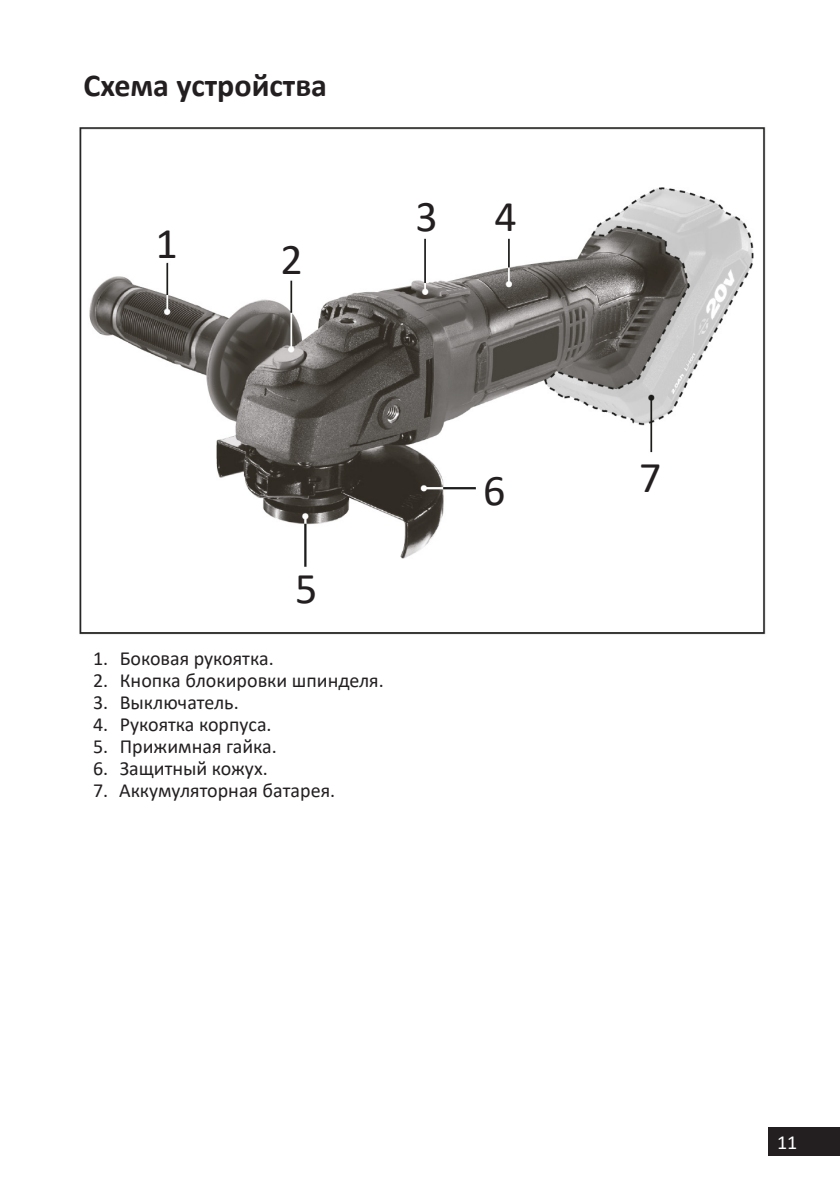
<style>
.page{position:relative;width:840px;height:1191px;background:#fff}
.page>*{position:absolute;margin:0;border:0;box-sizing:border-box;transform-origin:0 0}
.цифры_на_схемах{font:44px "Calibri";color:#231f20}
.Заголовок_16{font:700 32px "Calibri";color:#231f20}
.t1{font:20px "Calibri";color:#231f20}
.t2{font:20px "Calibri";color:#fff}
</style>
<div class="page">
<div style="left:767px;top:1126px;width:72px;height:29px;background:#231f20"></div>
<img style="left:79px;top:127px;width:687px;height:508px">
<p class="Заголовок_16" style="left:83px;top:63px;width:245px">Схема устройства</p>
<p class="цифры_на_схемах" style="left:155px;top:213px;width:24px">1</p>
<p class="цифры_на_схемах" style="left:280px;top:229px;width:24px">2</p>
<p class="цифры_на_схемах" style="left:415px;top:186px;width:24px">3</p>
<p class="цифры_на_схемах" style="left:494px;top:186px;width:24px">4</p>
<p class="цифры_на_схемах" style="left:295px;top:558px;width:24px">5</p>
<p class="t1" style="left:93px;top:644px;width:182px">1. Боковая рукоятка.</p>
<p class="t1" style="left:93px;top:666px;width:292px">2. Кнопка блокировки шпинделя.</p>
<p class="t1" style="left:93px;top:688px;width:147px">3. Выключатель.</p>
<p class="t1" style="left:93px;top:710px;width:180px">4. Рукоятка корпуса.</p>
<p class="t1" style="left:93px;top:732px;width:185px">5. Прижимная гайка.</p>
<p class="t1" style="left:93px;top:754px;width:176px">6. Защитный кожух.</p>
<p class="t1" style="left:93px;top:776px;width:243px">7. Аккумуляторная батарея.</p>
<p class="цифры_на_схемах" style="left:483px;top:460px;width:24px">6</p>
<p class="цифры_на_схемах" style="left:638px;top:447px;width:24px">7</p>
<p class="t2" style="left:776px;top:1128px;width:22px">11</p>
</div>
